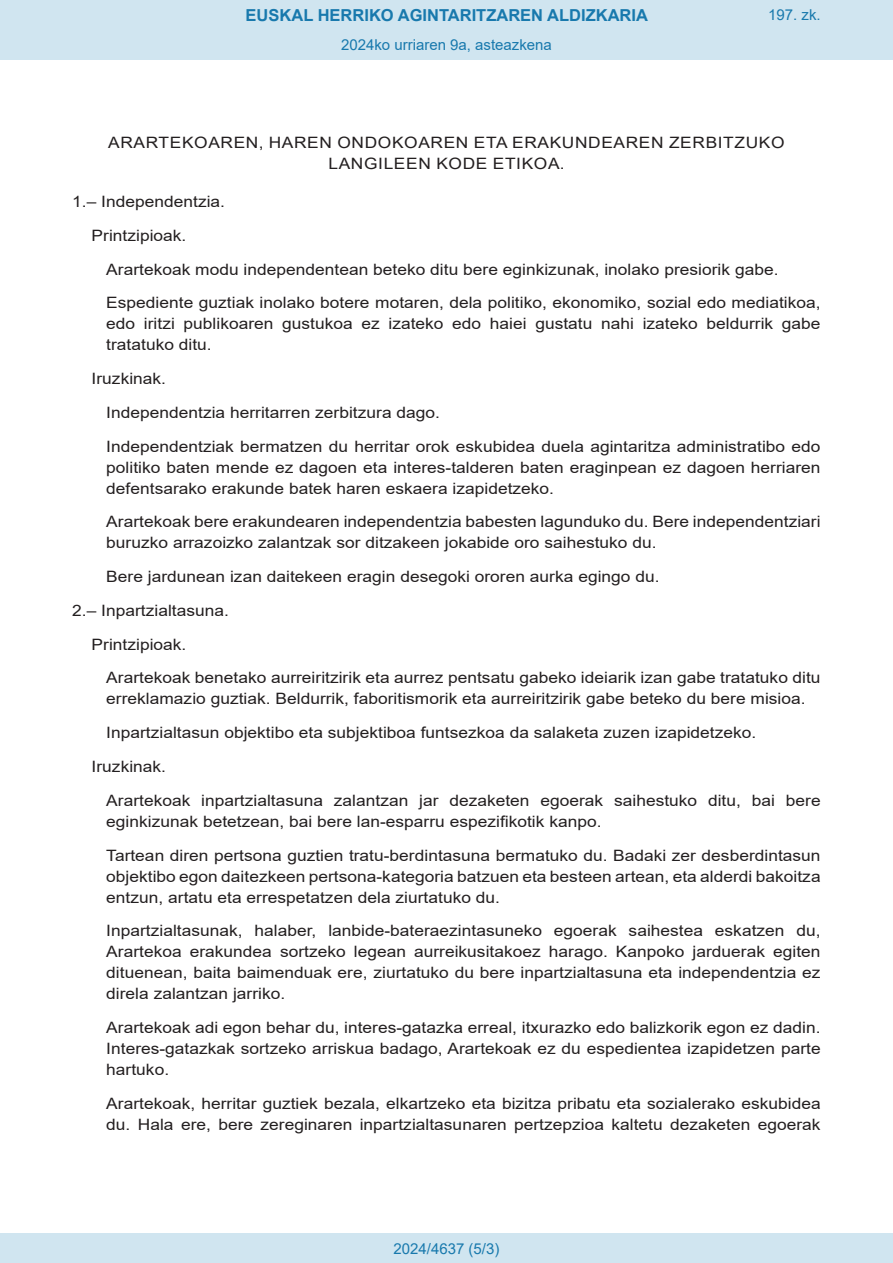
<style>
.page{position:relative;width:893px;height:1263px;background:#fff}
.page>*{position:absolute;margin:0;border:0;box-sizing:border-box;transform-origin:0 0}
.t1{font:700 16.5px "Arial";color:#1879ad}
.BOPVDetalle1{font:15.6px/21px "Arial";color:#231f20;text-align:justify;scale:1.11 1}
.BOPVClave{font:15.6px/21px "Arial";letter-spacing:.035em;color:#231f20;text-align:center;scale:1.11 1}
.BOPVDetalle{font:15.6px "Arial";color:#231f20;scale:1.11 1}
.BOPVDisposicionTitulo{font:15.6px "Arial";color:#231f20;scale:1.11 1}
.Paginacion_Centro{font:15px "Arial";color:#1879ad}
</style>
<div class="page">
<div style="left:0;top:0;width:893px;height:60px;background:#d0e5f0"></div>
<div style="left:0;top:1233px;width:893px;height:30px;background:#d0e5f0"></div>
<p class="t1" style="left:246px;top:3px;width:404px">EUSKAL HERRIKO AGINTARITZAREN ALDIZKARIA</p>
<p class="Paginacion_Centro" style="left:341px;top:35px;width:212px">2024ko urriaren 9a, asteazkena</p>
<p class="Paginacion_Centro" style="left:768px;top:5px;width:54px">197. zk.</p>
<p class="BOPVClave" style="left:108px;top:132px;width:611px">ARARTEKOAREN, HAREN ONDOKOAREN ETA ERAKUNDEAREN ZERBITZUKO<br>LANGILEEN KODE ETIKOA.</p>
<p class="BOPVDisposicionTitulo" style="left:72px;top:191px;width:139px">1.– Independentzia.</p>
<p class="BOPVDetalle" style="left:92px;top:225px;width:87px">Printzipioak.</p>
<p class="BOPVDetalle1" style="left:106px;top:259px;width:607px">Arartekoak modu independentean beteko ditu bere eginkizunak, inolako presiorik gabe.</p>
<p class="BOPVDetalle1" style="left:106px;top:292px;width:645px">Espediente guztiak inolako botere motaren, dela politiko, ekonomiko, sozial edo mediatikoa, edo iritzi publikoaren gustukoa ez izateko edo haiei gustatu nahi izateko beldurrik gabe tratatuko ditu.</p>
<p class="BOPVDetalle" style="left:92px;top:368px;width:69px">Iruzkinak.</p>
<p class="BOPVDetalle1" style="left:106px;top:402px;width:302px">Independentzia herritarren zerbitzura dago.</p>
<p class="BOPVDetalle1" style="left:106px;top:436px;width:645px">Independentziak bermatzen du herritar orok eskubidea duela agintaritza administratibo edo politiko baten mende ez dagoen eta interes-talderen baten eraginpean ez dagoen herriaren defentsarako erakunde batek haren eskaera izapidetzeko.</p>
<p class="BOPVDetalle1" style="left:106px;top:511px;width:645px">Arartekoak bere erakundearen independentzia babesten lagunduko du. Bere independentziari buruzko arrazoizko zalantzak sor ditzakeen jokabide oro saihestuko du.</p>
<p class="BOPVDetalle1" style="left:106px;top:566px;width:500px">Bere jardunean izan daitekeen eragin desegoki ororen aurka egingo du.</p>
<p class="BOPVDisposicionTitulo" style="left:72px;top:600px;width:143px">2.– Inpartzialtasuna.</p>
<p class="BOPVDetalle" style="left:92px;top:633px;width:87px">Printzipioak.</p>
<p class="BOPVDetalle1" style="left:106px;top:667px;width:645px">Arartekoak benetako aurreiritzirik eta aurrez pentsatu gabeko ideiarik izan gabe tratatuko ditu erreklamazio guztiak. Beldurrik, faboritismorik eta aurreiritzirik gabe beteko du bere misioa.</p>
<p class="BOPVDetalle1" style="left:106px;top:722px;width:587px">Inpartzialtasun objektibo eta subjektiboa funtsezkoa da salaketa zuzen izapidetzeko.</p>
<p class="BOPVDetalle" style="left:92px;top:756px;width:69px">Iruzkinak.</p>
<p class="BOPVDetalle1" style="left:106px;top:790px;width:645px">Arartekoak inpartzialtasuna zalantzan jar dezaketen egoerak saihestuko ditu, bai bere eginkizunak betetzean, bai bere lan-esparru espezifikotik kanpo.</p>
<p class="BOPVDetalle1" style="left:106px;top:844px;width:645px">Tartean diren pertsona guztien tratu-berdintasuna bermatuko du. Badaki zer desberdintasun objektibo egon daitezkeen pertsona-kategoria batzuen eta besteen artean, eta alderdi bakoitza entzun, artatu eta errespetatzen dela ziurtatuko du.</p>
<p class="BOPVDetalle1" style="left:106px;top:920px;width:645px">Inpartzialtasunak, halaber, lanbide-bateraezintasuneko egoerak saihestea eskatzen du, Arartekoa erakundea sortzeko legean aurreikusitakoez harago. Kanpoko jarduerak egiten dituenean, baita baimenduak ere, ziurtatuko du bere inpartzialtasuna eta independentzia ez direla zalantzan jarriko.</p>
<p class="BOPVDetalle1" style="left:106px;top:1017px;width:645px">Arartekoak adi egon behar du, interes-gatazka erreal, itxurazko edo balizkorik egon ez dadin.<br>Interes-gatazkak sortzeko arriskua badago, Arartekoak ez du espedientea izapidetzen parte hartuko.</p>
<p class="BOPVDetalle1" style="left:106px;top:1093px;width:645px">Arartekoak, herritar guztiek bezala, elkartzeko eta bizitza pribatu eta sozialerako eskubidea du. Hala ere, bere zereginaren inpartzialtasunaren pertzepzioa kaltetu dezaketen egoerak</p>
<p class="Paginacion_Centro" style="left:393px;top:1238px;width:107px">2024/4637 (5/3)</p>
</div>
